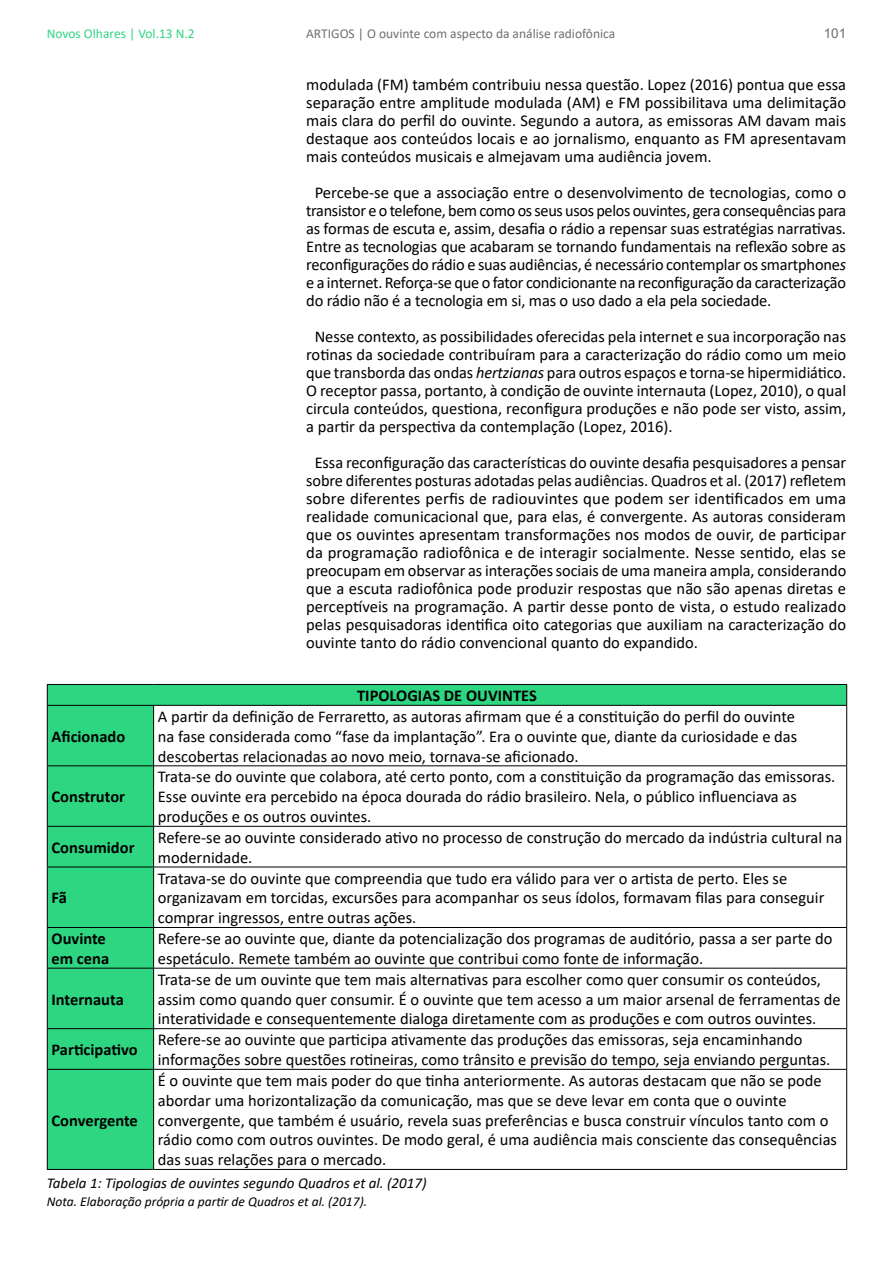
<style>
.page{position:relative;width:893px;height:1263px;background:#fff}
.page>*{position:absolute;margin:0;border:0;box-sizing:border-box;transform-origin:0 0}
.t1{font:16.5px/18px "Calibri";color:#000}
.t2{font:700 16.5px/19.8px "Calibri";color:#000}
.t3{font:italic 15px "Calibri";color:#000}
.t4{font:italic 13.5px "Calibri";color:#000}
.t5{font:13.5px "Calibri";color:#6e6f71}
.t6{font:13.5px "Calibri";color:#2fd682}
.t7{font:13.5px "Arial";color:#706f6f}
.s1{font-style:italic}
</style>
<div class="page">
<svg style="left:48px;top:685px;width:798px;height:484px"></svg>
<hr style="left:47px;top:705px;width:107px;height:1px;background:#000">
<hr style="left:154px;top:705px;width:693px;height:1px;background:#000">
<hr style="left:846px;top:706px;width:1px;height:59px;background:#000">
<hr style="left:47px;top:765px;width:107px;height:1px;background:#000">
<hr style="left:154px;top:765px;width:693px;height:1px;background:#000">
<hr style="left:846px;top:766px;width:1px;height:60px;background:#000">
<hr style="left:47px;top:826px;width:107px;height:1px;background:#000">
<hr style="left:154px;top:826px;width:693px;height:1px;background:#000">
<hr style="left:846px;top:827px;width:1px;height:40px;background:#000">
<hr style="left:47px;top:867px;width:107px;height:1px;background:#000">
<hr style="left:154px;top:867px;width:693px;height:1px;background:#000">
<hr style="left:846px;top:867px;width:1px;height:60px;background:#000">
<hr style="left:47px;top:927px;width:107px;height:1px;background:#000">
<hr style="left:154px;top:927px;width:693px;height:1px;background:#000">
<hr style="left:846px;top:928px;width:1px;height:40px;background:#000">
<hr style="left:47px;top:968px;width:107px;height:1px;background:#000">
<hr style="left:154px;top:968px;width:693px;height:1px;background:#000">
<hr style="left:846px;top:968px;width:1px;height:60px;background:#000">
<hr style="left:47px;top:1028px;width:107px;height:1px;background:#000">
<hr style="left:154px;top:1028px;width:693px;height:1px;background:#000">
<hr style="left:846px;top:1029px;width:1px;height:40px;background:#000">
<hr style="left:47px;top:1069px;width:107px;height:1px;background:#000">
<hr style="left:154px;top:1069px;width:693px;height:1px;background:#000">
<hr style="left:846px;top:1070px;width:1px;height:99px;background:#000">
<hr style="left:154px;top:1169px;width:693px;height:1px;background:#000">
<hr style="left:47px;top:684px;width:107px;height:1px;background:#000">
<svg style="left:47px;top:685px;width:1px;height:20px"></svg>
<hr style="left:154px;top:684px;width:693px;height:1px;background:#000">
<svg style="left:846px;top:685px;width:1px;height:20px"></svg>
<hr style="left:47px;top:706px;width:1px;height:59px;background:#000">
<hr style="left:153px;top:706px;width:1px;height:59px;background:#000">
<hr style="left:47px;top:766px;width:1px;height:60px;background:#000">
<hr style="left:153px;top:766px;width:1px;height:60px;background:#000">
<hr style="left:47px;top:827px;width:1px;height:40px;background:#000">
<hr style="left:153px;top:827px;width:1px;height:40px;background:#000">
<hr style="left:47px;top:867px;width:1px;height:60px;background:#000">
<hr style="left:153px;top:867px;width:1px;height:60px;background:#000">
<hr style="left:47px;top:928px;width:1px;height:40px;background:#000">
<hr style="left:153px;top:928px;width:1px;height:40px;background:#000">
<hr style="left:47px;top:968px;width:1px;height:60px;background:#000">
<hr style="left:153px;top:968px;width:1px;height:60px;background:#000">
<hr style="left:47px;top:1029px;width:1px;height:40px;background:#000">
<hr style="left:153px;top:1029px;width:1px;height:40px;background:#000">
<hr style="left:47px;top:1070px;width:1px;height:99px;background:#000">
<hr style="left:153px;top:1070px;width:1px;height:99px;background:#000">
<hr style="left:47px;top:1169px;width:107px;height:1px;background:#000">
<p class="t6" style="left:47px;top:24px;width:150px">Novos Olhares | Vol.13 N.2</p>
<p class="t5" style="left:306px;top:24px;width:311px">ARTIGOS | O ouvinte com aspecto da análise radiofônica</p>
<p class="t7" style="left:824px;top:24px;width:24px">101</p>
<p class="t1" style="left:306px;top:75px;width:542px;text-align:justify">modulada (FM) também contribuiu nessa questão. Lopez (2016) pontua que essa separação entre amplitude modulada (AM) e FM possibilitava uma delimitação mais clara do perfil do ouvinte. Segundo a autora, as emissoras AM davam mais destaque aos conteúdos locais e ao jornalismo, enquanto as FM apresentavam mais conteúdos musicais e almejavam uma audiência jovem.</p>
<p class="t1" style="left:306px;top:183px;width:542px;text-align:justify;text-indent:9px">Percebe-se que a associação entre o desenvolvimento de tecnologias, como o transistor e o telefone, bem como os seus usos pelos ouvintes, gera consequências para as formas de escuta e, assim, desafia o rádio a repensar suas estratégias narrativas.<br>Entre as tecnologias que acabaram se tornando fundamentais na reflexão sobre as reconfigurações do rádio e suas audiências, é necessário contemplar os smartphone<span class="s1">s </span>e a internet. Reforça-se que o fator condicionante na reconfiguração da caracterização do rádio não é a tecnologia em si, mas o uso dado a ela pela sociedade.</p>
<p class="t1" style="left:306px;top:327px;width:541px;text-align:justify;text-indent:9px">Nesse contexto, as possibilidades oferecidas pela internet e sua incorporação nas rotinas da sociedade contribuíram para a caracterização do rádio como um meio que transborda das ondas <span class="s1">hertzianas</span> para outros espaços e torna-se hipermidiático.<br>O receptor passa, portanto, à condição de ouvinte internauta (Lopez, 2010), o qual circula conteúdos, questiona, reconfigura produções e não pode ser visto, assim, a partir da perspectiva da contemplação (Lopez, 2016).</p>
<p class="t1" style="left:306px;top:453px;width:542px;text-align:justify;text-indent:9px">Essa reconfiguração das características do ouvinte desafia pesquisadores a pensar sobre diferentes posturas adotadas pelas audiências. Quadros et al. (2017) refletem sobre diferentes perfis de radiouvintes que podem ser identificados em uma realidade comunicacional que, para elas, é convergente. As autoras consideram que os ouvintes apresentam transformações nos modos de ouvir, de participar da programação radiofônica e de interagir socialmente. Nesse sentido, elas se preocupam em observar as interações sociais de uma maneira ampla, considerando que a escuta radiofônica pode produzir respostas que não são apenas diretas e perceptíveis na programação. A partir desse ponto de vista, o estudo realizado pelas pesquisadoras identifica oito categorias que auxiliam na caracterização do ouvinte tanto do rádio convencional quanto do expandido.</p>
<p class="t2" style="left:357px;top:685px;width:181px">TIPOLOGIAS DE OUVINTES</p>
<p class="t2" style="left:52px;top:726px;width:75px">Aficionado</p>
<p class="t1" style="left:158px;top:706px;width:641px;line-height:19.8px">A partir da definição de Ferraretto, as autoras afirmam que é a constituição do perfil do ouvinte na fase considerada como “fase da implantação”. Era o ouvinte que, diante da curiosidade e das descobertas relacionadas ao novo meio, tornava-se aficionado.</p>
<p class="t2" style="left:52px;top:787px;width:75px">Construtor</p>
<p class="t1" style="left:158px;top:767px;width:679px;line-height:19.8px">Trata-se do ouvinte que colabora, até certo ponto, com a constituição da programação das emissoras.<br>Esse ouvinte era percebido na época dourada do rádio brasileiro. Nela, o público influenciava as produções e os outros ouvintes.</p>
<p class="t2" style="left:52px;top:837px;width:84px">Consumidor</p>
<p class="t1" style="left:158px;top:827px;width:686px;line-height:19.8px">Refere-se ao ouvinte considerado ativo no processo de construção do mercado da indústria cultural na modernidade.</p>
<p class="t2" style="left:52px;top:888px;width:17px">Fã</p>
<p class="t1" style="left:158px;top:868px;width:668px;line-height:19.8px">Tratava-se do ouvinte que compreendia que tudo era válido para ver o artista de perto. Eles se organizavam em torcidas, excursões para acompanhar os seus ídolos, formavam filas para conseguir comprar ingressos, entre outras ações.</p>
<p class="t2" style="left:52px;top:928px;width:59px">Ouvinte em cena</p>
<p class="t1" style="left:158px;top:928px;width:676px;line-height:19.8px">Refere-se ao ouvinte que, diante da potencialização dos programas de auditório, passa a ser parte do espetáculo. Remete também ao ouvinte que contribui como fonte de informação.</p>
<p class="t2" style="left:52px;top:989px;width:74px">Internauta</p>
<p class="t1" style="left:158px;top:969px;width:684px;line-height:19.8px">Trata-se de um ouvinte que tem mais alternativas para escolher como quer consumir os conteúdos, assim como quando quer consumir. É o ouvinte que tem acesso a um maior arsenal de ferramentas de interatividade e consequentemente dialoga diretamente com as produções e com outros ouvintes.</p>
<p class="t2" style="left:52px;top:1039px;width:88px">Participativo</p>
<p class="t1" style="left:158px;top:1029px;width:674px;line-height:19.8px">Refere-se ao ouvinte que participa ativamente das produções das emissoras, seja encaminhando informações sobre questões rotineiras, como trânsito e previsão do tempo, seja enviando perguntas.</p>
<p class="t1" style="left:158px;top:1070px;width:681px;line-height:19.8px">É o ouvinte que tem mais poder do que tinha anteriormente. As autoras destacam que não se pode abordar uma horizontalização da comunicação, mas que se deve levar em conta que o ouvinte convergente, que também é usuário, revela suas preferências e busca construir vínculos tanto com o rádio como com outros ouvintes. De modo geral, é uma audiência mais consciente das consequências das suas relações para o mercado.</p>
<p class="t3" style="left:47px;top:1173px;width:381px">Tabela 1: Tipologias de ouvintes segundo Quadros et al. (2017)</p>
<p class="t4" style="left:47px;top:1192px;width:322px">Nota. Elaboração própria a partir de Quadros et al. (2017).</p>
<p class="t2" style="left:52px;top:1110px;width:88px">Convergente</p>
</div>
